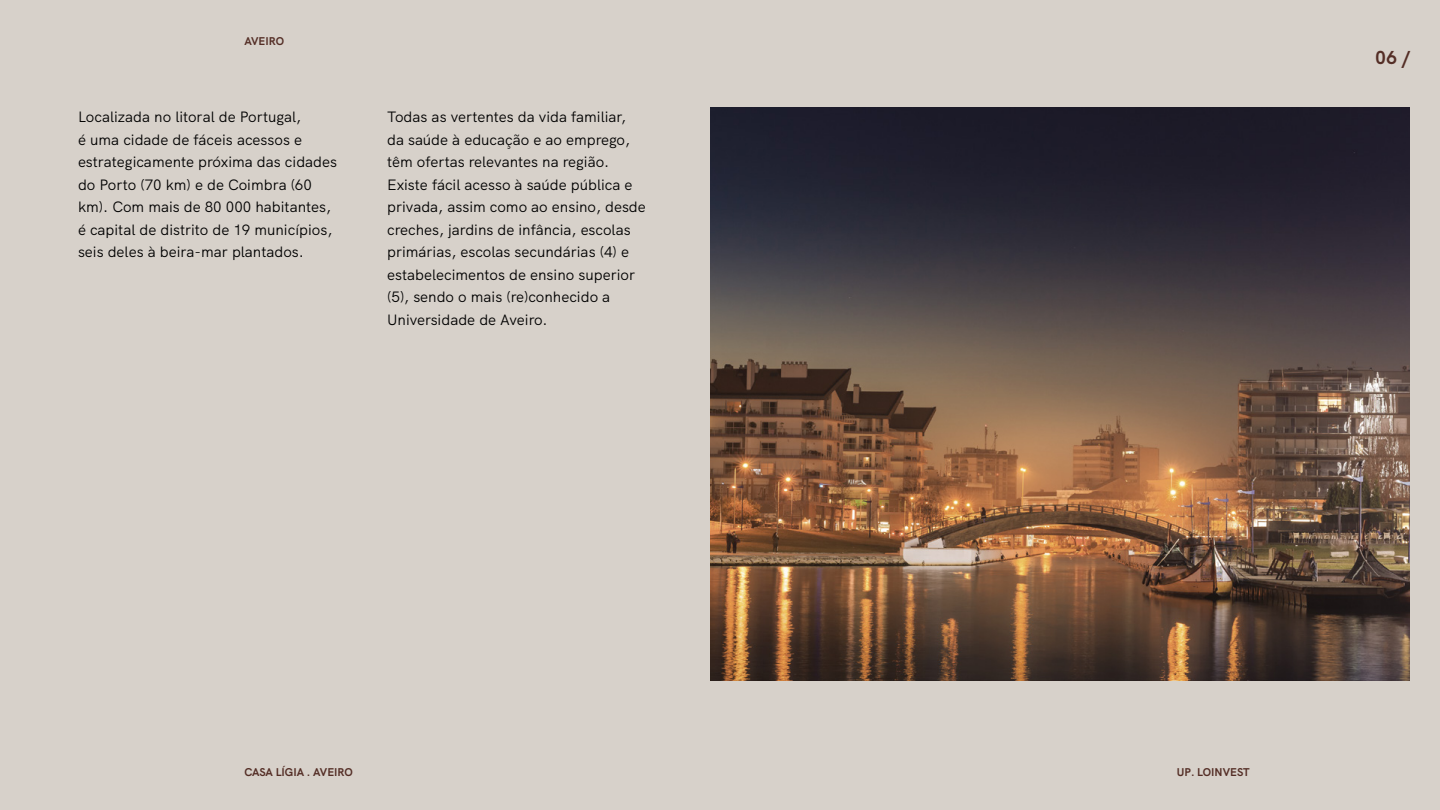
<style>
.page{position:relative;width:1440px;height:810px;background:#d7d1ca}
.page>*{position:absolute;margin:0;border:0;box-sizing:border-box;transform-origin:0 0}
.t1{font:700 18.75px "HK Grotesk";color:#542e26}
.t2{font:15px/22.5px "HK Grotesk";color:#000}
.t3{font:700 11.25px "HK Grotesk";color:#542e26}
</style>
<div class="page">
<img style="left:711px;top:107px;width:699px;height:573px">
<p class="t3" style="left:244px;top:32px;width:41px">AVEIRO</p>
<p class="t2" style="left:78px;top:104px;width:261px">Localizada no litoral de Portugal,<br>é uma cidade de fáceis acessos e estrategicamente próxima das cidades do Porto (70 km) e de Coimbra (60 km). Com mais de 80 000 habitantes, é capital de distrito de 19 municípios, seis deles à beira-mar plantados.</p>
<p class="t2" style="left:387px;top:104px;width:260px">Todas as vertentes da vida familiar, da saúde à educação e ao emprego, têm ofertas relevantes na região.<br>Existe fácil acesso à saúde pública e privada, assim como ao ensino, desde creches, jardins de infância, escolas primárias, escolas secundárias (4) e estabelecimentos de ensino superior (5), sendo o mais (re)conhecido a Universidade de Aveiro.</p>
<p class="t1" style="left:1375px;top:43px;width:36px">06 /</p>
<p class="t3" style="left:244px;top:764px;width:110px">CASA LÍGIA . AVEIRO</p>
<p class="t3" style="left:1177px;top:764px;width:74px">UP. LOINVEST</p>
</div>
